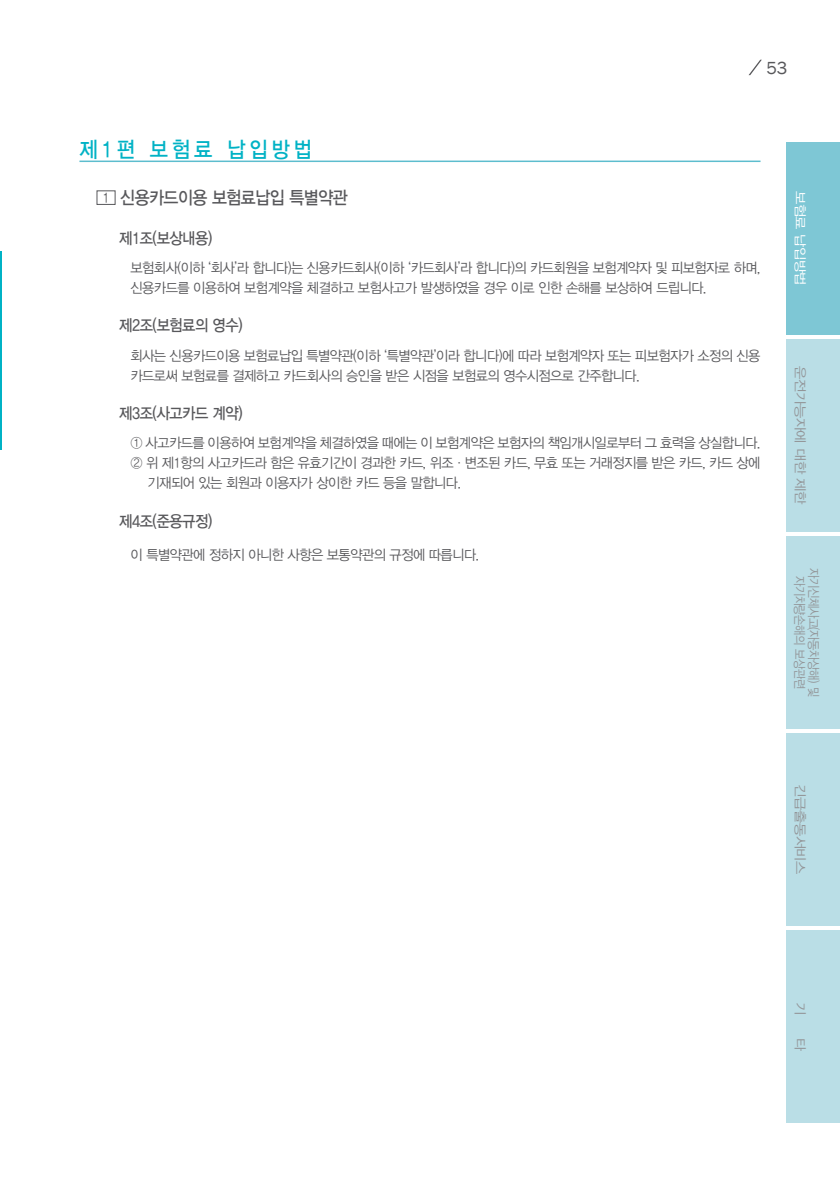
<style>
.page{position:relative;width:840px;height:1191px;background:#fff}
.page>*{position:absolute;margin:0;border:0;box-sizing:border-box;transform-origin:0 0}
.t1{font:22px "YDVYGO Std 33";letter-spacing:.2em;color:#00b2c5;scale:.9 1}
.t2{font:18px "YDVYGO Std 33";letter-spacing:-.03em;color:#58585b;scale:.9 1}
.t3{font:18px "Franklin Gothic";color:#58585b}
.t4{font:16px "YDVYGO Std 33";letter-spacing:-.03em;color:#58585b;scale:.9 1}
.t5{font:14px/20px "YDVYGO Std 32";letter-spacing:-.04em;color:#58585b;scale:.95 1}
.t6{font:12.8px/14px "YDVYGO Std 12";letter-spacing:-.03em;color:#939598;text-align:center;scale:.87 1}
.t7{font:12.8px "YDVYGO Std 12";letter-spacing:-.03em;color:#939598;scale:1.12 1}
.t8{font:12.8px "YDVYGO Std 12";letter-spacing:-.03em;color:#fff;scale:1.12 1}
.s1{font-family:"YDVYGO Std 32";font-size:14px}
</style>
<div class="page">
<svg style="left:748px;top:60px;width:13px;height:15px"></svg>
<hr style="left:0;top:251px;width:2px;height:199px;background:#00b2c5">
<div style="left:785px;top:142px;width:54px;height:192px;background:#7ec7d5"></div>
<div style="left:785px;top:339px;width:54px;height:192px;background:#badee6"></div>
<div style="left:785px;top:536px;width:54px;height:193px;background:#badee6"></div>
<div style="left:785px;top:733px;width:54px;height:193px;background:#badee6"></div>
<div style="left:785px;top:930px;width:54px;height:193px;background:#badee6"></div>
<hr style="left:79px;top:160px;width:681px;height:2px;background:#5dbdce">
<div style="left:96px;top:190px;width:19px;height:15px;border:1px solid #58585b"></div>
<p class="t3" style="left:766px;top:57px;width:23px">53</p>
<h1 class="t1" style="left:79px;top:138px;width:260px">제1편 보험료 납입방법</h1>
<p class="t2" style="left:102px;top:189px;width:274px"><span class="s1">1</span> 신용카드이용 보험료납입 특별약관</p>
<p class="t4" style="left:119px;top:230px;width:105px">제1조(보상내용)</p>
<p class="t5" style="left:130px;top:258px;width:664px">보험회사(이하 ‘회사’라 합니다)는 신용카드회사(이하 ‘카드회사’라 합니다)의 카드회원을 보험계약자 및 피보험자로 하며, 신용카드를 이용하여 보험계약을 체결하고 보험사고가 발생하였을 경우 이로 인한 손해를 보상하여 드립니다.</p>
<p class="t4" style="left:119px;top:317px;width:139px">제2조(보험료의 영수)</p>
<p class="t5" style="left:130px;top:346px;width:664px">회사는 신용카드이용 보험료납입 특별약관(이하 ‘특별약관’이라 합니다)에 따라 보험계약자 또는 피보험자가 소정의 신용 카드로써 보험료를 결제하고 카드회사의 승인을 받은 시점을 보험료의 영수시점으로 간주합니다.</p>
<p class="t4" style="left:119px;top:405px;width:139px">제3조(사고카드 계약)</p>
<p class="t5" style="left:130px;top:433px;width:664px">① 사고카드를 이용하여 보험계약을 체결하였을 때에는 이 보험계약은 보험자의 책임개시일로부터 그 효력을 상실합니다.</p>
<p class="t5" style="left:130px;top:453px;width:664px">② 위 제1항의 사고카드라 함은 유효기간이 경과한 카드, 위조·변조된 카드, 무효 또는 거래정지를 받은 카드, 카드 상에</p>
<p class="t5" style="left:147px;top:473px;width:331px">기재되어 있는 회원과 이용자가 상이한 카드 등을 말합니다.</p>
<p class="t4" style="left:119px;top:513px;width:105px">제4조(준용규정)</p>
<p class="t5" style="left:130px;top:545px;width:368px">이 특별약관에 정하지 아니한 사항은 보통약관의 규정에 따릅니다.</p>
<p class="t8" style="left:806px;top:191px;width:86px;rotate:90deg">보험료 납입방법</p>
<p class="t7" style="left:806px;top:366px;width:125px;rotate:90deg">운전가능자에 대한 제한</p>
<p class="t6" style="left:819px;top:567px;width:150px;rotate:90deg">자기신체사고(자동차상해) 및 자기차량손해의 보상관련</p>
<p class="t7" style="left:806px;top:784px;width:82px;rotate:90deg">긴급출동서비스</p>
<p class="t7" style="left:806px;top:1002px;width:13px;rotate:90deg">기</p>
<p class="t7" style="left:806px;top:1037px;width:13px;rotate:90deg">타</p>
</div>
